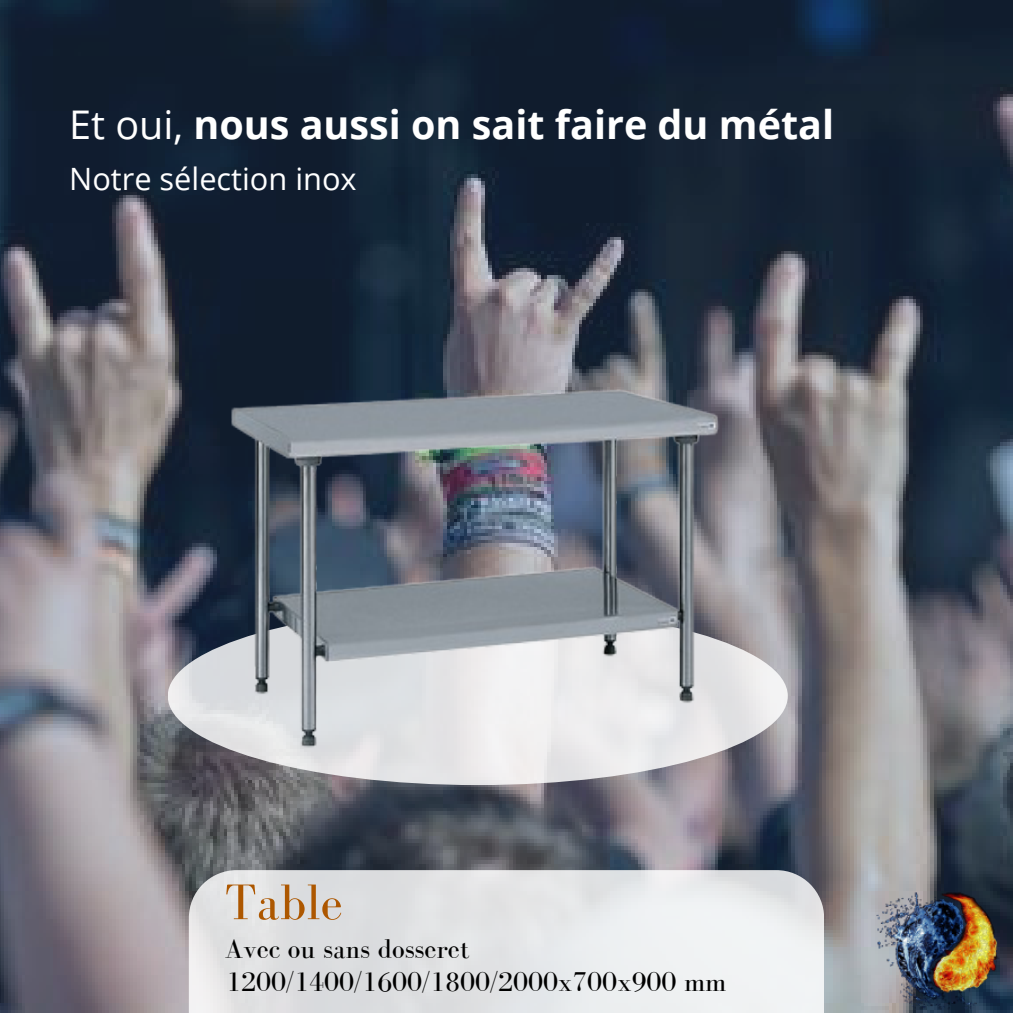
<style>
.page{position:relative;width:1013px;height:1013px;background:#fff}
.page>*{position:absolute;margin:0;border:0;box-sizing:border-box;transform-origin:0 0}
.t1{font:51.5px "Bodoni FLF";color:#ad5700}
.t2{font:700 39.5px "Open Sans";color:#fff}
.t3{font:30.75px "Open Sans";color:#fff}
.t4{font:28px "Bodoni FLF";color:#000}
.s1{font-weight:400}
</style>
<div class="page">
<img style="left:0;top:0;width:1012px;height:1012px">
<svg style="left:189px;top:870px;width:635px;height:142px;fill:#e4e5e6"></svg>
<img style="left:873px;top:880px;width:139px;height:132px">
<img style="left:168px;top:363px;width:649px;height:434px">
<p class="t2" style="left:69px;top:96px;width:766px"><span class="s1">Et oui,</span> nous aussi on sait faire du métal</p>
<p class="t3" style="left:69px;top:157px;width:289px">Notre sélection inox</p>
<h1 class="t1" style="left:225px;top:874px;width:120px">Table</h1>
<h3 class="t4" style="left:225px;top:933px;width:246px">Avec ou sans dosseret</h3>
<h3 class="t4" style="left:226px;top:966px;width:502px">1200/1400/1600/1800/2000x700x900 mm</h3>
</div>
